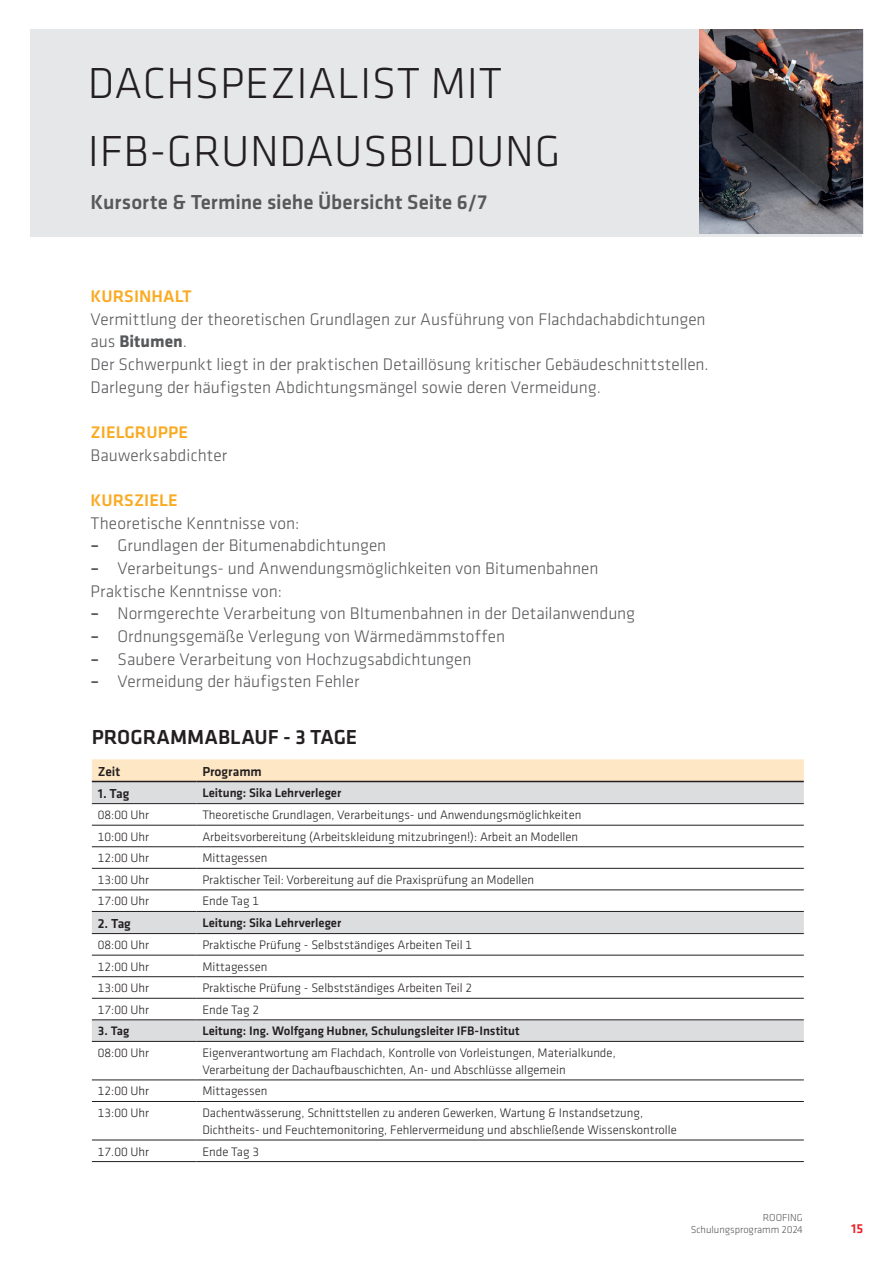
<style>
.page{position:relative;width:893px;height:1263px;background:#fff}
.page>*{position:absolute;margin:0;border:0;box-sizing:border-box;transform-origin:0 0}
.t1{font:300 45px/68.1px "Klavika";letter-spacing:.015em;color:#231f20}
.t2{font:500 21px "Klavika";color:#57585a}
.t3{font:500 21px "Klavika";color:#231f20}
.t4{font:300 17.4px/22.6px "Klavika";color:#57585a}
.t5{font:500 17.4px "Klavika";letter-spacing:.005em;color:#faab24}
.t6{font:500 13.5px "Klavika";color:#231f20}
.t7{font:500 13.5px "Klavika";color:#ee1d23}
.t8{font:300 12.75px/17px "Klavika";color:#231f20}
.t9{font:500 12.75px "Klavika";color:#231f20}
.t10{font:300 10.5px/12.6px "Klavika";color:#57585a;text-align:right}
.s1{font-weight:700}
.s2{font-weight:500}
</style>
<div class="page">
<div style="left:30px;top:32px;width:832px;height:204px;background:#e6e7e9"></div>
<svg style="left:92px;top:759px;width:712px;height:22px;background:#fbe5c3"></svg>
<svg style="left:92px;top:782px;width:712px;height:259px"></svg>
<hr style="left:92px;top:781px;width:104px;height:1px;background:#231f20">
<hr style="left:196px;top:781px;width:608px;height:1px;background:#231f20">
<hr style="left:92px;top:803px;width:104px;height:1px;background:#231f20">
<hr style="left:196px;top:803px;width:608px;height:1px;background:#231f20">
<hr style="left:92px;top:825px;width:104px;height:1px;background:#231f20">
<hr style="left:196px;top:825px;width:608px;height:1px;background:#231f20">
<hr style="left:92px;top:846px;width:104px;height:1px;background:#231f20">
<hr style="left:196px;top:846px;width:608px;height:1px;background:#231f20">
<hr style="left:92px;top:868px;width:104px;height:1px;background:#231f20">
<hr style="left:196px;top:868px;width:608px;height:1px;background:#231f20">
<hr style="left:92px;top:890px;width:104px;height:1px;background:#231f20">
<hr style="left:196px;top:890px;width:608px;height:1px;background:#231f20">
<hr style="left:92px;top:911px;width:104px;height:1px;background:#231f20">
<hr style="left:196px;top:911px;width:608px;height:1px;background:#231f20">
<hr style="left:92px;top:933px;width:104px;height:1px;background:#231f20">
<hr style="left:196px;top:933px;width:608px;height:1px;background:#231f20">
<hr style="left:92px;top:955px;width:104px;height:1px;background:#231f20">
<hr style="left:196px;top:955px;width:608px;height:1px;background:#231f20">
<hr style="left:92px;top:976px;width:104px;height:1px;background:#231f20">
<hr style="left:196px;top:976px;width:608px;height:1px;background:#231f20">
<hr style="left:92px;top:998px;width:104px;height:1px;background:#231f20">
<hr style="left:196px;top:998px;width:608px;height:1px;background:#231f20">
<hr style="left:92px;top:1019px;width:104px;height:1px;background:#231f20">
<hr style="left:196px;top:1019px;width:608px;height:1px;background:#231f20">
<hr style="left:92px;top:1041px;width:104px;height:1px;background:#231f20">
<hr style="left:196px;top:1041px;width:608px;height:1px;background:#231f20">
<hr style="left:92px;top:1080px;width:104px;height:1px;background:#231f20">
<hr style="left:196px;top:1080px;width:608px;height:1px;background:#231f20">
<hr style="left:92px;top:1101px;width:104px;height:1px;background:#231f20">
<hr style="left:196px;top:1101px;width:608px;height:1px;background:#231f20">
<hr style="left:92px;top:1140px;width:104px;height:1px;background:#231f20">
<hr style="left:196px;top:1140px;width:608px;height:1px;background:#231f20">
<hr style="left:92px;top:1161px;width:104px;height:1px;background:#231f20">
<hr style="left:196px;top:1161px;width:608px;height:1px;background:#231f20">
<img style="left:700px;top:30px;width:163px;height:204px">
<h1 class="t1" style="left:88px;top:50px;width:474px">DACHSPEZIALIST MIT<br>IFB-GRUNDAUSBILDUNG</h1>
<h2 class="t2" style="left:91px;top:191px;width:398px">Kursorte &amp; Termine siehe Übersicht Seite 6/7</h2>
<h3 class="t5" style="left:91px;top:287px;width:103px">KURSINHALT</h3>
<p class="t4" style="left:91px;top:308px;width:620px">Vermittlung der theoretischen Grundlagen zur Ausführung von Flachdachabdichtungen aus <span class="s1">Bitumen</span>.<br>Der Schwerpunkt liegt in der praktischen Detaillösung kritischer Gebäudeschnittstellen.<br>Darlegung der häufigsten Abdichtungsmängel sowie deren Vermeidung.</p>
<h3 class="t5" style="left:91px;top:423px;width:99px">ZIELGRUPPE</h3>
<h3 class="t4" style="left:91px;top:444px;width:138px">Bauwerksabdichter</h3>
<h3 class="t5" style="left:91px;top:491px;width:89px">KURSZIELE</h3>
<h3 class="t4" style="left:91px;top:512px;width:210px">Theoretische Kenntnisse von:</h3>
<h3 class="t4" style="left:91px;top:535px;width:297px"><span class="s2">–</span> Grundlagen der Bitumenabdichtungen</h3>
<h3 class="t4" style="left:91px;top:557px;width:510px"><span class="s2">–</span> Verarbeitungs- und Anwendungsmöglichkeiten von Bitumenbahnen<br>Praktische Kenntnisse von:</h3>
<h3 class="t4" style="left:91px;top:602px;width:546px"><span class="s2">–</span> Normgerechte Verarbeitung von BItumenbahnen in der Detailanwendung</h3>
<h3 class="t4" style="left:91px;top:625px;width:416px"><span class="s2">–</span> Ordnungsgemäße Verlegung von Wärmedämmstoffen</h3>
<h3 class="t4" style="left:91px;top:648px;width:382px"><span class="s2">–</span> Saubere Verarbeitung von Hochzugsabdichtungen</h3>
<h3 class="t4" style="left:91px;top:670px;width:270px"><span class="s2">–</span> Vermeidung der häufigsten Fehler</h3>
<h2 class="t3" style="left:92px;top:726px;width:267px">PROGRAMMABLAUF - 3 TAGE</h2>
<p class="t6" style="left:98px;top:764px;width:24px">Zeit</p>
<p class="t6" style="left:202px;top:764px;width:61px">Programm</p>
<p class="t6" style="left:98px;top:786px;width:33px">1. Tag</p>
<p class="t9" style="left:202px;top:786px;width:140px">Leitung: Sika Lehrverleger</p>
<p class="t8" style="left:98px;top:807px;width:53px">08:00 Uhr</p>
<p class="t8" style="left:202px;top:807px;width:381px">Theoretische Grundlagen, Verarbeitungs- und Anwendungsmöglichkeiten</p>
<p class="t8" style="left:98px;top:828px;width:53px">10:00 Uhr</p>
<p class="t8" style="left:202px;top:828px;width:377px">Arbeitsvorbereitung (Arbeitskleidung mitzubringen!): Arbeit an Modellen</p>
<p class="t8" style="left:98px;top:850px;width:53px">12:00 Uhr</p>
<p class="t8" style="left:202px;top:850px;width:67px">Mittagessen</p>
<p class="t8" style="left:98px;top:871px;width:53px">13:00 Uhr</p>
<p class="t8" style="left:202px;top:871px;width:333px">Praktischer Teil: Vorbereitung auf die Praxisprüfung an Modellen</p>
<p class="t8" style="left:98px;top:893px;width:53px">17:00 Uhr</p>
<p class="t8" style="left:202px;top:893px;width:58px">Ende Tag 1</p>
<p class="t6" style="left:98px;top:916px;width:35px">2. Tag</p>
<p class="t9" style="left:202px;top:916px;width:140px">Leitung: Sika Lehrverleger</p>
<p class="t8" style="left:98px;top:937px;width:53px">08:00 Uhr</p>
<p class="t8" style="left:202px;top:937px;width:271px">Praktische Prüfung - Selbstständiges Arbeiten Teil 1</p>
<p class="t8" style="left:98px;top:958px;width:53px">12:00 Uhr</p>
<p class="t8" style="left:202px;top:958px;width:67px">Mittagessen</p>
<p class="t8" style="left:98px;top:980px;width:53px">13:00 Uhr</p>
<p class="t8" style="left:202px;top:980px;width:271px">Praktische Prüfung - Selbstständiges Arbeiten Teil 2</p>
<p class="t8" style="left:98px;top:1001px;width:53px">17:00 Uhr</p>
<p class="t8" style="left:202px;top:1001px;width:58px">Ende Tag 2</p>
<p class="t9" style="left:98px;top:1024px;width:33px">3. Tag</p>
<p class="t9" style="left:202px;top:1024px;width:319px">Leitung: Ing. Wolfgang Hubner, Schulungsleiter IFB-Institut</p>
<p class="t8" style="left:98px;top:1044px;width:53px">08:00 Uhr</p>
<p class="t8" style="left:202px;top:1044px;width:415px">Eigenverantwortung am Flachdach, Kontrolle von Vorleistungen, Materialkunde,<br>Verarbeitung der Dachaufbauschichten, An- und Abschlüsse allgemein</p>
<p class="t8" style="left:98px;top:1083px;width:53px">12:00 Uhr</p>
<p class="t8" style="left:202px;top:1083px;width:67px">Mittagessen</p>
<p class="t8" style="left:98px;top:1104px;width:53px">13:00 Uhr</p>
<p class="t8" style="left:202px;top:1104px;width:476px">Dachentwässerung, Schnittstellen zu anderen Gewerken, Wartung &amp; Instandsetzung,<br>Dichtheits- und Feuchtemonitoring, Fehlervermeidung und abschließende Wissenskontrolle</p>
<p class="t8" style="left:98px;top:1143px;width:53px">17.00 Uhr</p>
<p class="t8" style="left:202px;top:1143px;width:58px">Ende Tag 3</p>
<p class="t10" style="left:691px;top:1211px;width:114px">ROOFING<br>Schulungsprogramm 2024</p>
<p class="t7" style="left:851px;top:1221px;width:13px">15</p>
</div>
